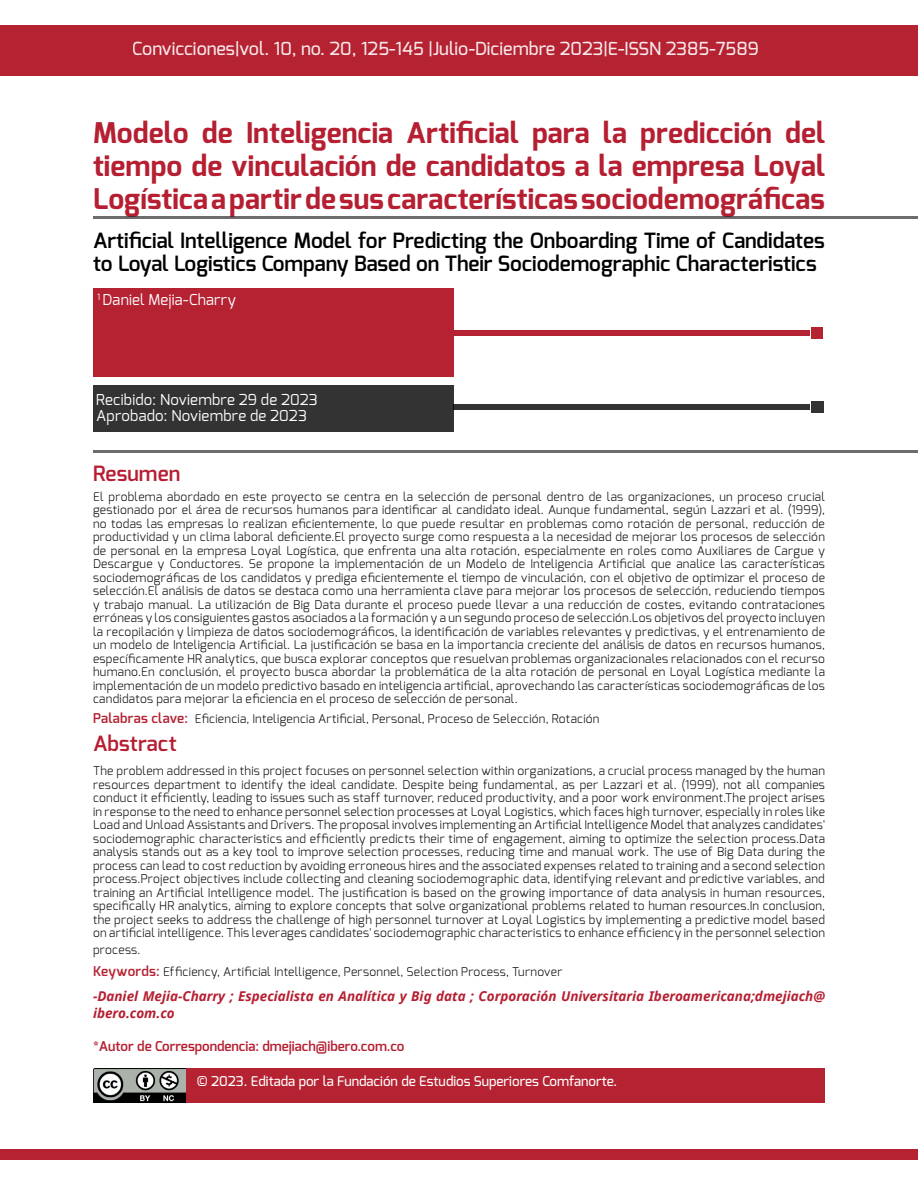
<style>
.page{position:relative;width:918px;height:1188px;background:#fff}
.page>*{position:absolute;margin:0;border:0;box-sizing:border-box;transform-origin:0 0}
.t1{font:700 28.5px/33px "Exo";letter-spacing:.005em;color:#b51f31;text-align:justify}
.t2{font:600 21px/22.5px "Exo";color:#000}
.t3{font:600 21px "Exo";letter-spacing:.005em;color:#b61e32}
.t4{font:500 18px "Exo";color:#fff}
.t5{font:15px/16.5px "Exo";letter-spacing:.01em;color:#fff}
.t6{font:italic 700 13.5px/16.5px "Noto Sans";color:#b51f31}
.t7{font:500 13.5px "Exo";color:#fff}
.t8{font:600 13.5px "Exo";color:#b51f31}
.t9{font:300 12px/13.5px "Exo";letter-spacing:.02em;color:#000;text-align:justify}
.s1{font-weight:600;font-size:13.5px;color:#b52232}
</style>
<div class="page">
<div style="left:0;top:25px;width:918px;height:51px;background:#b52232"></div>
<div style="left:0;top:1150px;width:918px;height:10px;background:#b52232"></div>
<div style="left:186px;top:1068px;width:639px;height:34px;background:#b52232"></div>
<img style="left:93px;top:1068px;width:93px;height:34px">
<hr style="left:93px;top:216px;width:825px;height:3px;background:#000">
<div style="left:93px;top:288px;width:361px;height:88px;background:#b52232"></div>
<div style="left:454px;top:331px;width:356px;height:5px;background:#b52232"></div>
<div style="left:812px;top:327px;width:12px;height:12px;background:#b52232"></div>
<div style="left:93px;top:386px;width:361px;height:46px;background:#333"></div>
<div style="left:454px;top:404px;width:356px;height:5px;background:#333"></div>
<div style="left:811px;top:401px;width:13px;height:12px;background:#333"></div>
<hr style="left:93px;top:450px;width:824px;height:3px;background:#000">
<h3 class="t4" style="left:133px;top:37px;width:628px">Convicciones|vol. 10, no. 20, 125-145 |Julio-Diciembre 2023|E-ISSN 2385-7589</h3>
<h1 class="t1" style="left:93px;top:116px;width:734px">Modelo de Inteligencia Artificial para la predicción del tiempo de vinculación de candidatos a la empresa Loyal Logística a partir de sus características sociodemográficas</h1>
<h2 class="t2" style="left:93px;top:229px;width:733px">Artificial Intelligence Model for Predicting the Onboarding Time of Candidates to Loyal Logistics Company Based on Their Sociodemographic Characteristics</h2>
<p class="t5" style="left:97px;top:291px;width:140px"><sup>1</sup> Daniel Mejia-Charry</p>
<p class="t5" style="left:96px;top:391px;width:223px">Recibido: Noviembre 29 de 2023<br>Aprobado: Noviembre de 2023</p>
<h2 class="t3" style="left:93px;top:460px;width:89px">Resumen</h2>
<p class="t9" style="left:93px;top:490px;width:734px">El problema abordado en este proyecto se centra en la selección de personal dentro de las organizaciones, un proceso crucial gestionado por el área de recursos humanos para identificar al candidato ideal. Aunque fundamental, según Lazzari et al. (1999), no todas las empresas lo realizan eficientemente, lo que puede resultar en problemas como rotación de personal, reducción de productividad y un clima laboral deficiente.El proyecto surge como respuesta a la necesidad de mejorar los procesos de selección de personal en la empresa Loyal Logística, que enfrenta una alta rotación, especialmente en roles como Auxiliares de Cargue y Descargue y Conductores. Se propone la implementación de un Modelo de Inteligencia Artificial que analice las características sociodemográficas de los candidatos y prediga eficientemente el tiempo de vinculación, con el objetivo de optimizar el proceso de selección.El análisis de datos se destaca como una herramienta clave para mejorar los procesos de selección, reduciendo tiempos y trabajo manual. La utilización de Big Data durante el proceso puede llevar a una reducción de costes, evitando contrataciones erróneas y los consiguientes gastos asociados a la formación y a un segundo proceso de selección.Los objetivos del proyecto incluyen la recopilación y limpieza de datos sociodemográficos, la identificación de variables relevantes y predictivas, y el entrenamiento de un modelo de Inteligencia Artificial. La justificación se basa en la importancia creciente del análisis de datos en recursos humanos, específicamente HR analytics, que busca explorar conceptos que resuelvan problemas organizacionales relacionados con el recurso humano.En conclusión, el proyecto busca abordar la problemática de la alta rotación de personal en Loyal Logística mediante la implementación de un modelo predictivo basado en inteligencia artificial, aprovechando las características sociodemográficas de los candidatos para mejorar la eficiencia en el proceso de selección de personal.</p>
<p class="t9" style="left:93px;top:712px;width:508px"><span class="s1">Palabras clave:</span> Eficiencia, Inteligencia Artificial, Personal, Proceso de Selección, Rotación</p>
<h2 class="t3" style="left:93px;top:730px;width:85px">Abstract</h2>
<p class="t9" style="left:93px;top:764px;width:734px">The problem addressed in this project focuses on personnel selection within organizations, a crucial process managed by the human resources department to identify the ideal candidate. Despite being fundamental, as per Lazzari et al. (1999), not all companies conduct it efficiently, leading to issues such as staff turnover, reduced productivity, and a poor work environment.The project arises in response to the need to enhance personnel selection processes at Loyal Logistics, which faces high turnover, especially in roles like Load and Unload Assistants and Drivers. The proposal involves implementing an Artificial Intelligence Model that analyzes candidates' sociodemographic characteristics and efficiently predicts their time of engagement, aiming to optimize the selection process.Data analysis stands out as a key tool to improve selection processes, reducing time and manual work. The use of Big Data during the process can lead to cost reduction by avoiding erroneous hires and the associated expenses related to training and a second selection process.Project objectives include collecting and cleaning sociodemographic data, identifying relevant and predictive variables, and training an Artificial Intelligence model. The justification is based on the growing importance of data analysis in human resources, specifically HR analytics, aiming to explore concepts that solve organizational problems related to human resources.In conclusion, the project seeks to address the challenge of high personnel turnover at Loyal Logistics by implementing a predictive model based on artificial intelligence. This leverages candidates' sociodemographic characteristics to enhance efficiency in the personnel selection</p>
<p class="t9" style="left:93px;top:938px;width:471px;line-height:22.5px">process.<br><span class="s1">Keywords:</span> Efficiency, Artificial Intelligence, Personnel, Selection Process, Turnover</p>
<p class="t6" style="left:93px;top:988px;width:734px">-Daniel Mejia-Charry ; Especialista en Analítica y Big data ; Corporación Universitaria Iberoamericana;dmejiach@ ibero.com.co</p>
<p class="t8" style="left:93px;top:1037px;width:313px">*Autor de Correspondencia: dmejiach@ibero.com.co</p>
<p class="t7" style="left:197px;top:1073px;width:422px">© 2023. Editada por la Fundación de Estudios Superiores Comfanorte.</p>
</div>
